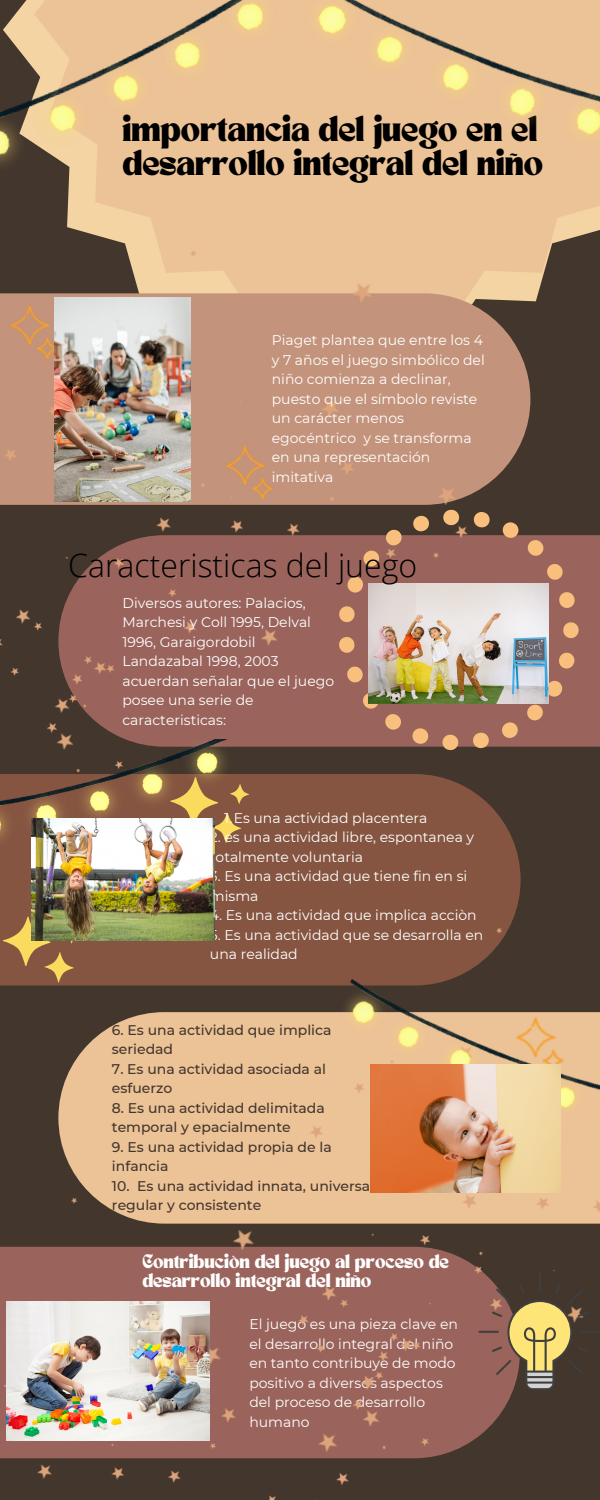
<style>
.page{position:relative;width:600px;height:1500px;background:#42362d}
.page>*{position:absolute;margin:0;border:0;box-sizing:border-box;transform-origin:0 0}
.t1{font:300 32px "Open Sans";color:#000}
.t2{font:25px/34.5px "TAN NIMBUS";color:#000}
.t3{font:14px/19.5px "Montserrat";color:#fff}
.t4{font:500 14px/19.5px "Montserrat";color:#42362d}
.t5{font:13.6px/18.8px "TAN NIMBUS";color:#fff}
</style>
<div class="page">
<svg style="left:67px;top:223px;width:475px;height:79px;background:#d9b78d"></svg>
<svg style="left:471px;top:293px;width:59px;height:201px;fill:#c3937b"></svg>
<div style="left:0;top:774px;width:521px;height:212px;background:#855541"></div>
<div style="left:579px;top:535px;width:21px;height:212px;background:#9a645c"></div>
<svg style="left:58px;top:1012px;width:239px;height:184px;background:#deb78e"></svg>
<img style="left:283px;top:0;width:317px;height:279px">
<img style="left:0;top:0;width:310px;height:223px">
<svg style="left:236px;top:777px;width:13px;height:66px"></svg>
<svg style="left:3px;top:916px;width:79px;height:66px;background:#9f7447"></svg>
<img style="left:0;top:248px;width:471px;height:503px">
<img style="left:297px;top:926px;width:258px;height:525px">
<img style="left:0;top:1196px;width:352px;height:304px">
<svg style="left:339px;top:510px;width:240px;height:240px;fill:#9a645c"></svg>
<img style="left:9px;top:304px;width:45px;height:57px">
<svg style="left:12px;top:307px;width:42px;height:51px;background:#c9946f"></svg>
<img style="left:224px;top:444px;width:51px;height:58px">
<svg style="left:227px;top:447px;width:45px;height:52px;background:#c99470"></svg>
<svg style="left:478px;top:1271px;width:122px;height:119px"></svg>
<img style="left:0;top:740px;width:236px;height:124px">
<img style="left:325px;top:917px;width:275px;height:307px">
<img style="left:54px;top:297px;width:137px;height:205px">
<img style="left:369px;top:584px;width:179px;height:119px">
<img style="left:31px;top:819px;width:183px;height:121px">
<img style="left:7px;top:1301px;width:202px;height:139px">
<img style="left:370px;top:1065px;width:191px;height:127px">
<h2 class="t2" style="left:122px;top:114px;width:422px">importancia del juego en el desarrollo integral del niño</h2>
<p class="t3" style="left:272px;top:330px;width:215px">Piaget plantea que entre los 4 y 7 años el juego simbólico del niño comienza a declinar, puesto que el símbolo reviste un carácter menos egocéntrico y se transforma en una representación imitativa</p>
<h1 class="t1" style="left:68px;top:543px;width:350px">Caracteristicas del juego</h1>
<p class="t3" style="left:122px;top:593px;width:213px">Diversos autores: Palacios,<br>Marchesi y Coll 1995, Delval<br>1996, Garaigordobil<br>Landazabal 1998, 2003 acuerdan señalar que el juego posee una serie de caracteristicas:</p>
<p class="t3" style="left:224px;top:808px;width:205px">1.Es una actividad placentera</p>
<p class="t3" style="left:210px;top:827px;width:266px">2. es una actividad libre, espontanea y totalmente voluntaria</p>
<p class="t3" style="left:210px;top:866px;width:259px">3. Es una actividad que tiene fin en si misma</p>
<p class="t3" style="left:210px;top:905px;width:268px">4. Es una actividad que implica acciòn</p>
<p class="t3" style="left:210px;top:925px;width:275px">5. Es una actividad que se desarrolla en una realidad</p>
<p class="t4" style="left:112px;top:1020px;width:221px">6. Es una actividad que implica seriedad</p>
<p class="t4" style="left:112px;top:1059px;width:216px">7. Es una actividad asociada al esfuerzo</p>
<p class="t4" style="left:112px;top:1098px;width:214px">8. Es una actividad delimitada temporal y epacialmente</p>
<p class="t4" style="left:112px;top:1137px;width:221px">9. Es una actividad propia de la infancia</p>
<p class="t4" style="left:112px;top:1176px;width:267px">10. Es una actividad innata, universal, regular y consistente</p>
<p class="t5" style="left:142px;top:1254px;width:308px">Contribuciòn del juego al proceso de desarrollo integral del niño</p>
<p class="t3" style="left:249px;top:1315px;width:210px">El juego es una pieza clave en el desarrollo integral del niño en tanto contribuye de modo positivo a diversos aspectos del proceso de desarrollo humano</p>
</div>
